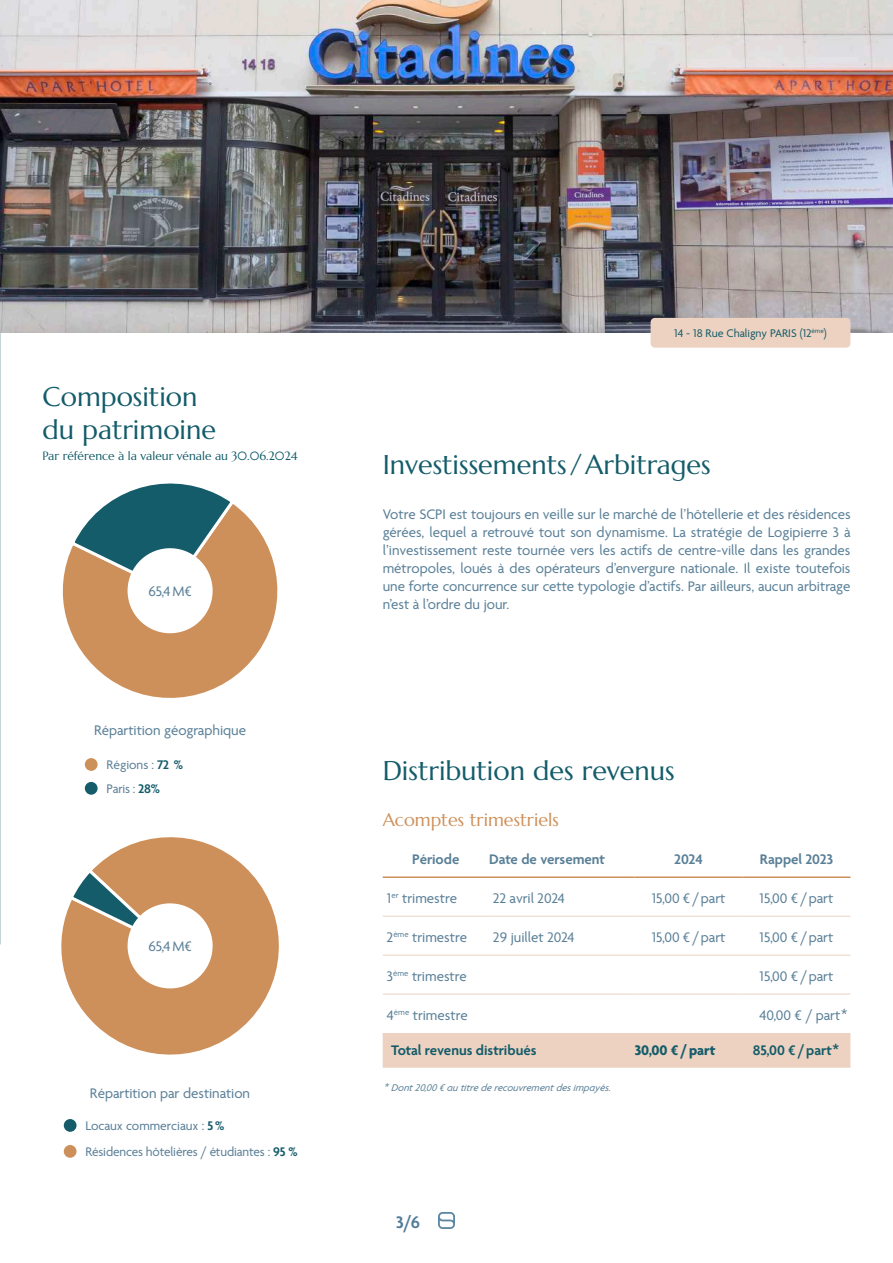
<style>
.page{position:relative;width:893px;height:1263px;background:#fff}
.page>*{position:absolute;margin:0;border:0;box-sizing:border-box;transform-origin:0 0}
.t1{font:27px/32.4px "Marcellus";color:#145c6a}
.t2{font:18px "Marcellus";color:#ce905a}
.t3{font:600 18px "Agenda One";color:#517d98}
.t4{font:15px/18px "Agenda One";color:#597f97;text-align:justify}
.t5{font:600 15px "Agenda One";color:#597f97}
.t6{font:600 15px "Agenda One";color:#145c6a}
.t7{font:700 15px "Agenda One";color:#145c6a}
.t8{font:13.5px/23.9px "Agenda One";letter-spacing:-.01em;color:#597f97}
.t9{font:12px "Marcellus";color:#145c6a}
.t10{font:12px "Agenda One";color:#145c6a}
.t11{font:italic 10.5px "Agenda One";color:#597f97}
.s1{font-weight:600;color:#145c6a}
</style>
<div class="page">
<svg style="left:438px;top:1212px;width:17px;height:17px"></svg>
<div style="left:85px;top:758px;width:13px;height:13px;background:#ce905a;border-radius:50%"></div>
<div style="left:85px;top:782px;width:13px;height:13px;background:#145c6a;border-radius:50%"></div>
<img style="left:0;top:0;width:893px;height:333px">
<div style="left:383px;top:1033px;width:467px;height:35px;background:#edd2c1"></div>
<hr style="left:383px;top:876px;width:106px;height:2px;background:#ce905a">
<hr style="left:489px;top:876px;width:146px;height:2px;background:#ce905a">
<hr style="left:635px;top:876px;width:108px;height:2px;background:#ce905a">
<hr style="left:742px;top:876px;width:108px;height:2px;background:#ce905a">
<hr style="left:383px;top:916px;width:106px;height:1px;background:#edd2c1">
<hr style="left:489px;top:916px;width:146px;height:1px;background:#edd2c1">
<hr style="left:635px;top:916px;width:108px;height:1px;background:#edd2c1">
<hr style="left:742px;top:916px;width:108px;height:1px;background:#edd2c1">
<hr style="left:383px;top:955px;width:106px;height:1px;background:#edd2c1">
<hr style="left:489px;top:955px;width:146px;height:1px;background:#edd2c1">
<hr style="left:635px;top:955px;width:108px;height:1px;background:#edd2c1">
<hr style="left:742px;top:955px;width:108px;height:1px;background:#edd2c1">
<hr style="left:383px;top:994px;width:106px;height:1px;background:#edd2c1">
<hr style="left:489px;top:994px;width:146px;height:1px;background:#edd2c1">
<hr style="left:635px;top:994px;width:108px;height:1px;background:#edd2c1">
<hr style="left:742px;top:994px;width:108px;height:1px;background:#edd2c1">
<div style="left:651px;top:318px;width:199px;height:30px;background:#edd2c1;border-radius:4px"></div>
<img style="left:0;top:891px;width:1px;height:372px">
<svg style="left:62px;top:507px;width:216px;height:191px"></svg>
<svg style="left:68px;top:483px;width:169px;height:152px"></svg>
<svg style="left:61px;top:837px;width:218px;height:218px"></svg>
<svg style="left:67px;top:866px;width:147px;height:124px"></svg>
<div style="left:64px;top:1119px;width:13px;height:13px;background:#145c6a;border-radius:50%"></div>
<div style="left:64px;top:1145px;width:13px;height:13px;background:#ce905a;border-radius:50%"></div>
<h1 class="t1" style="left:43px;top:381px;width:175px">Composition du patrimoine</h1>
<p class="t9" style="left:43px;top:448px;width:257px">Par référence à la valeur vénale au 30.06.2024</p>
<p class="t4" style="left:148px;top:582px;width:45px">65,4M€</p>
<p class="t4" style="left:94px;top:722px;width:154px">Répartition géographique</p>
<p class="t8" style="left:107px;top:753px;width:78px">Régions : <span class="s1">72 %<br></span>Paris : <span class="s1">28%</span></p>
<p class="t4" style="left:148px;top:937px;width:45px">65,4M€</p>
<p class="t4" style="left:90px;top:1084px;width:162px">Répartition par destination</p>
<p class="t8" style="left:85px;top:1113px;width:214px;line-height:26px">Locaux commerciaux : <span class="s1">5%<br></span>Résidences hôtelières / étudiantes : <span class="s1">95 %</span></p>
<p class="t10" style="left:674px;top:327px;width:154px">14 - 18 Rue Chaligny PARIS (12<sup>ème</sup>)</p>
<h1 class="t1" style="left:383px;top:449px;width:329px">Investissements /Arbitrages</h1>
<p class="t4" style="left:383px;top:505px;width:469px">Votre SCPI est toujours en veille sur le marché de l’hôtellerie et des résidences gérées, lequel a retrouvé tout son dynamisme. La stratégie de Logipierre 3 à l’investissement reste tournée vers les actifs de centre-ville dans les grandes métropoles, loués à des opérateurs d’envergure nationale. Il existe toutefois une forte concurrence sur cette typologie d’actifs. Par ailleurs, aucun arbitrage n’est à l’ordre du jour.</p>
<h1 class="t1" style="left:383px;top:754px;width:293px">Distribution des revenus</h1>
<p class="t2" style="left:383px;top:808px;width:178px">Acomptes trimestriels</p>
<p class="t5" style="left:412px;top:851px;width:49px">Période</p>
<p class="t5" style="left:489px;top:851px;width:118px">Date de versement</p>
<p class="t5" style="left:674px;top:851px;width:30px">2024</p>
<p class="t5" style="left:760px;top:851px;width:75px">Rappel 2023</p>
<p class="t4" style="left:387px;top:890px;width:72px">1<sup>er</sup> trimestre</p>
<p class="t4" style="left:493px;top:890px;width:73px">22 avril 2024</p>
<p class="t4" style="left:652px;top:890px;width:75px">15,00 € /part</p>
<p class="t4" style="left:760px;top:890px;width:75px">15,00 € /part</p>
<p class="t4" style="left:387px;top:929px;width:82px">2<sup>ème</sup> trimestre</p>
<p class="t4" style="left:493px;top:929px;width:83px">29 juillet 2024</p>
<p class="t4" style="left:652px;top:929px;width:75px">15,00 € /part</p>
<p class="t4" style="left:760px;top:929px;width:75px">15,00 € /part</p>
<p class="t4" style="left:387px;top:968px;width:81px">3<sup>ème</sup> trimestre</p>
<p class="t4" style="left:760px;top:968px;width:75px">15,00 € /part</p>
<p class="t4" style="left:387px;top:1007px;width:82px">4<sup>ème</sup> trimestre</p>
<p class="t4" style="left:760px;top:1007px;width:90px">40,00 € / part*</p>
<p class="t6" style="left:391px;top:1042px;width:147px">Total revenus distribués</p>
<p class="t7" style="left:635px;top:1042px;width:82px">30,00 € /part</p>
<p class="t6" style="left:753px;top:1042px;width:89px">85,00 € /part*</p>
<p class="t11" style="left:383px;top:1082px;width:231px">* Dont 20,00 € au titre de recouvrement des impayés.</p>
<p class="t3" style="left:396px;top:1212px;width:25px">3/6</p>
</div>
